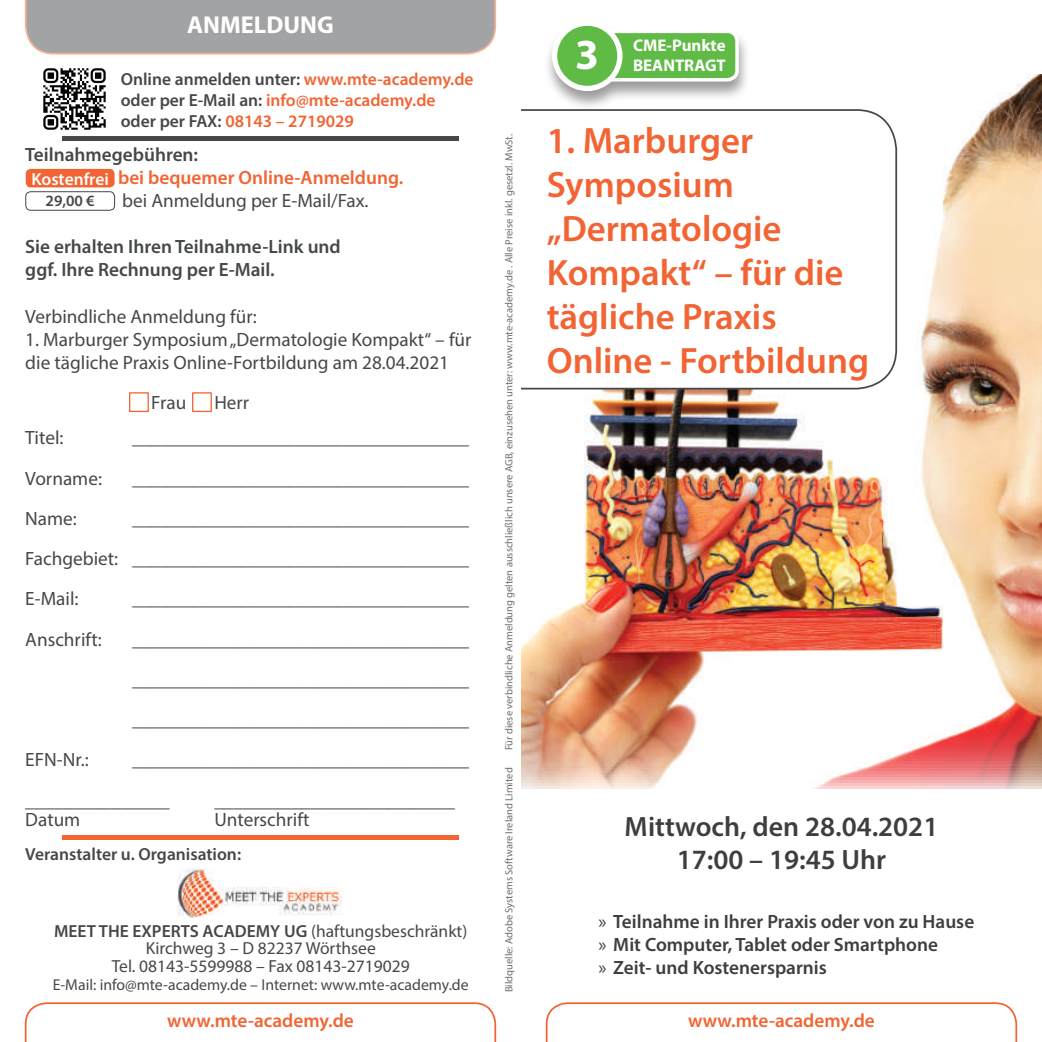
<style>
.page{position:relative;width:1042px;height:1042px;background:#fff}
.page>*{position:absolute;margin:0;border:0;box-sizing:border-box;transform-origin:0 0}
.t1{font:700 43.05px "Myriad Pro";color:#fff}
.t2{font:600 36.75px/44.1px "Myriad Pro";color:#f26433}
.t3{font:600 28px/33.6px "Myriad Pro";color:#3e3e3f;text-align:center}
.t4{font:700 24.5px "Myriad Pro";color:#fff}
.t5{font:19.25px/40.2px "Myriad Pro";color:#454849}
.t6{font:600 19.25px/23.1px "Myriad Pro";color:#3e3e3f}
.t7{font:600 19.25px/23.1px "Myriad Pro";color:#454849}
.t8{font:600 19.25px "Myriad Pro";color:#f26433}
.t9{font:17.5px/17.5px "Myriad Pro";color:#454849;text-align:center}
.t10{font:600 17.5px/21px "Myriad Pro";color:#f26433}
.t11{font:600 17.5px "Myriad Pro";color:#454849}
.t12{font:600 17.5px "Myriad Pro";color:#fff}
.t13{font:700 16.97px "Myriad Pro";color:#fff}
.t14{font:15.75px "Myriad Pro";color:#454849}
.t15{font:600 15.75px "Myriad Pro";color:#454849}
.t16{font:10.5px "Myriad Pro";color:#6e6d6f}
.s1{color:#454849}
.s2{font-weight:600}
.s3{font-weight:400}
</style>
<div class="page">
<svg style="left:24px;top:1002px;width:473px;height:40px"></svg>
<svg style="left:24px;top:0;width:473px;height:55px;background:#a7a5a5"></svg>
<svg style="left:545px;top:1002px;width:473px;height:40px"></svg>
<img style="left:521px;top:74px;width:521px;height:715px">
<div style="left:129px;top:392px;width:20px;height:20px;background:#fff;border:1px solid #f26433"></div>
<div style="left:63px;top:136px;width:396px;height:5px;background:#454849"></div>
<div style="left:62px;top:834px;width:397px;height:5px;background:#f26433"></div>
<div style="left:192px;top:392px;width:20px;height:20px;background:#fff;border:1px solid #f26433"></div>
<img style="left:178px;top:869px;width:165px;height:49px">
<div style="left:26px;top:169px;width:89px;height:18px;background:#f26433;border-radius:5px"></div>
<div style="left:25px;top:191px;width:90px;height:20px;border:1px solid #454849;border-radius:5px"></div>
<div style="left:543px;top:20px;width:208px;height:91px;background:#231f20;opacity:.45"></div>
<svg style="left:605px;top:28px;width:135px;height:55px"></svg>
<div style="left:554px;top:23px;width:66px;height:65px;background:#60bb46;border-radius:50%"></div>
<div style="left:552px;top:21px;width:70px;height:70px;border:5px solid #fff;border-radius:50%"></div>
<svg style="left:521px;top:108px;width:377px;height:282px"></svg>
<img style="left:43px;top:68px;width:63px;height:62px">
<p class="t4" style="left:187px;top:9px;width:148px">ANMELDUNG</p>
<p class="t10" style="left:121px;top:68px;width:354px"><span class="s1">Online anmelden unter:</span> www.mte-academy.de <span class="s1">oder per E-Mail an:</span> info@mte-academy.de <span class="s1">oder per FAX:</span> 08143 – 2719029</p>
<p class="t7" style="left:25px;top:142px;width:174px">Teilnahmegebühren:</p>
<p class="t8" style="left:118px;top:165px;width:287px">bei bequemer Online-Anmeldung.</p>
<p class="t5" style="left:122px;top:180px;width:248px">bei Anmeldung per E-Mail/Fax.</p>
<p class="t7" style="left:25px;top:235px;width:317px">Sie erhalten Ihren Teilnahme-Link und ggf. Ihre Rechnung per E-Mail.</p>
<p class="t5" style="left:25px;top:296px;width:233px">Verbindliche Anmeldung für:</p>
<p class="t5" style="left:25px;top:327px;width:448px;line-height:23.1px">1. Marburger Symposium „Dermatologie Kompakt“ – für die tägliche Praxis Online-Fortbildung am 28.04.2021</p>
<p class="t5" style="left:151px;top:382px;width:36px">Frau</p>
<p class="t5" style="left:214px;top:382px;width:36px">Herr</p>
<p class="t5" style="left:25px;top:417px;width:40px">Titel:</p>
<p class="t5" style="left:132px;top:417px;width:338px">___________________________________</p>
<p class="t5" style="left:25px;top:458px;width:78px">Vorname:</p>
<p class="t5" style="left:132px;top:458px;width:338px">___________________________________</p>
<p class="t5" style="left:25px;top:498px;width:53px">Name:</p>
<p class="t5" style="left:25px;top:498px;width:445px;text-align:justify;text-indent:107px">___________________________________ Fachgebiet: ___________________________________ E-Mail:</p>
<p class="t5" style="left:132px;top:578px;width:338px">___________________________________</p>
<p class="t5" style="left:25px;top:619px;width:78px">Anschrift:</p>
<p class="t5" style="left:132px;top:619px;width:338px;text-align:justify">___________________________________ ___________________________________ ___________________________________</p>
<p class="t5" style="left:25px;top:739px;width:65px">EFN-Nr.:</p>
<p class="t5" style="left:25px;top:739px;width:445px;text-indent:107px">___________________________________ _______________</p>
<p class="t5" style="left:214px;top:780px;width:242px">_________________________</p>
<p class="t5" style="left:25px;top:799px;width:57px">Datum</p>
<p class="t5" style="left:214px;top:799px;width:97px">Unterschrift</p>
<p class="t12" style="left:31px;top:168px;width:79px">Kostenfrei</p>
<p class="t15" style="left:46px;top:191px;width:51px">29,00 €</p>
<p class="t11" style="left:25px;top:842px;width:217px">Veranstalter u. Organisation:</p>
<p class="t9" style="left:54px;top:921px;width:415px"><span class="s2">MEET THE EXPERTS ACADEMY UG</span> (haftungsbeschränkt)<br>Kirchweg 3 – D 82237 Wörthsee<br>Tel. 08143-5599988 – Fax 08143-2719029</p>
<p class="t14" style="left:53px;top:975px;width:417px">E-Mail: info@mte-academy.de – Internet: www.mte-academy.de</p>
<p class="t16" style="left:502px;top:750px;width:618px;rotate:-90deg">Für diese verbindliche Anmeldung gelten ausschließlich unsere AGB, einzusehen unter: www.mte-academy.de . Alle Preise inkl. gesetzl. MwSt.</p>
<p class="t16" style="left:502px;top:992px;width:226px;rotate:-90deg">Bildquelle: Adobe Systems Software Ireland Limited</p>
<h1 class="t1" style="left:575px;top:27px;width:25px">3</h1>
<p class="t13" style="left:633px;top:34px;width:94px">CME-Punkte</p>
<p class="t13" style="left:633px;top:55px;width:94px">BEANTRAGT</p>
<h2 class="t2" style="left:547px;top:117px;width:324px">1. Marburger<br>Symposium „Dermatologie<br>Kompakt“ – für die tägliche Praxis<br>Online - Fortbildung</h2>
<h3 class="t3" style="left:624px;top:809px;width:315px">Mittwoch, den 28.04.2021<br>17:00 – 19:45 Uhr</h3>
<p class="t6" style="left:598px;top:909px;width:377px"><span class="s3">»</span> Teilnahme in Ihrer Praxis oder von zu Hause <span class="s3">»</span> Mit Computer, Tablet oder Smartphone<br><span class="s3">»</span> Zeit- und Kostenersparnis</p>
<p class="t8" style="left:167px;top:1008px;width:188px">www.mte-academy.de</p>
<p class="t8" style="left:688px;top:1008px;width:188px">www.mte-academy.de</p>
</div>
